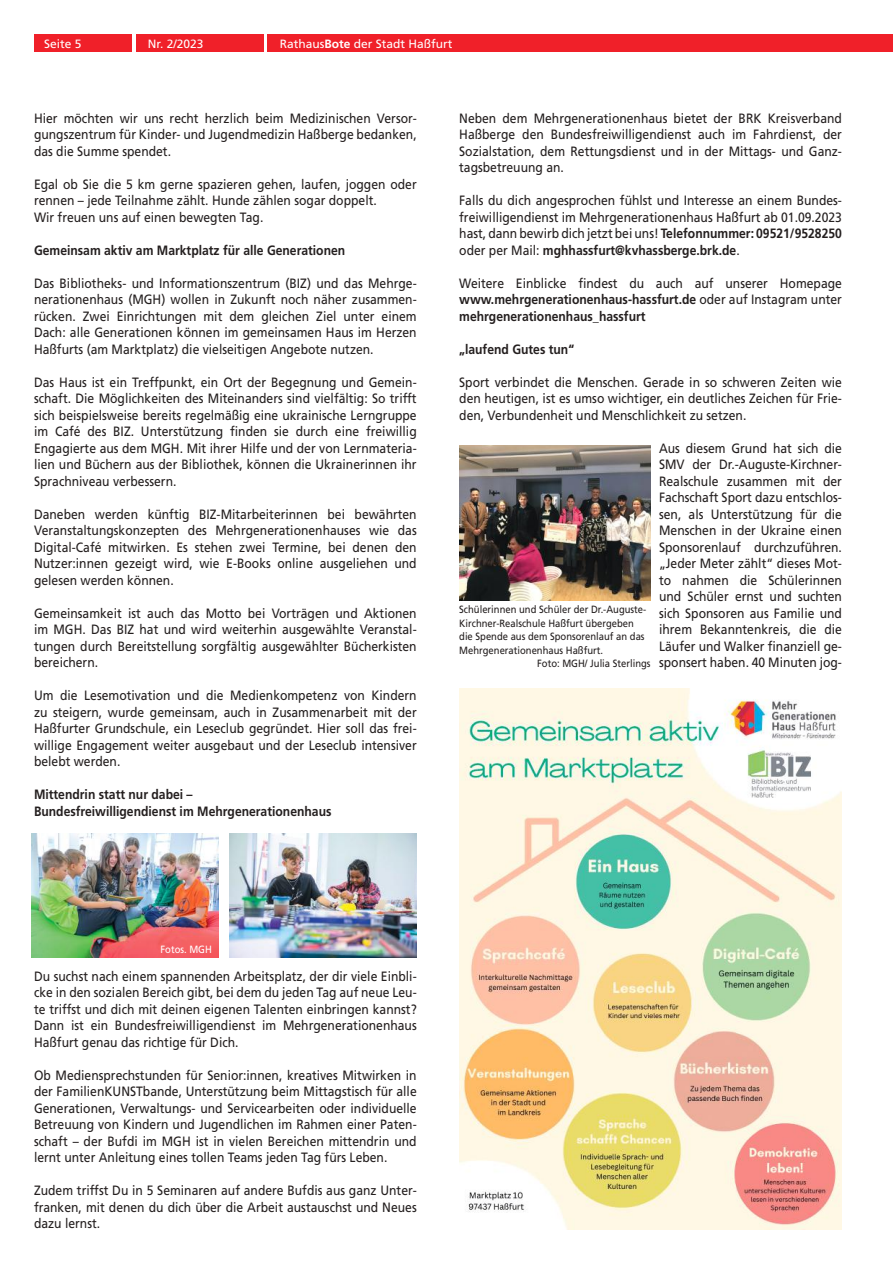
<style>
.page{position:relative;width:893px;height:1263px;background:#fff}
.page>*{position:absolute;margin:0;border:0;box-sizing:border-box;transform-origin:0 0}
.t1{font:13.5px/16.5px "Frutiger";color:#241f1f;text-align:justify;scale:.9 1}
.t2{font:700 13.5px/16.5px "Frutiger";color:#241f1f;scale:.9 1}
.t3{font:12px "Frutiger";color:#fff}
.t4{font:10.5px "Frutiger";color:#241f1f;scale:.9 1}
.t5{font:10.5px "Frutiger";color:#fff;scale:.9 1}
.s1{font-weight:700}
</style>
<div class="page">
<div style="left:34px;top:34px;width:98px;height:17px;background:#f02029"></div>
<div style="left:136px;top:34px;width:128px;height:17px;background:#f02029"></div>
<div style="left:268px;top:34px;width:625px;height:17px;background:#f02029"></div>
<img style="left:32px;top:833px;width:187px;height:125px">
<img style="left:230px;top:833px;width:187px;height:125px">
<img style="left:459px;top:445px;width:192px;height:156px">
<img style="left:459px;top:688px;width:383px;height:541px">
<p class="t3" style="left:44px;top:37px;width:39px">Seite 5</p>
<p class="t3" style="left:148px;top:37px;width:57px">Nr. 2/2023</p>
<p class="t3" style="left:280px;top:37px;width:174px">Rathaus<span class="s1">Bote</span> der Stadt Haßfurt</p>
<p class="t1" style="left:34px;top:110px;width:427px">Hier möchten wir uns recht herzlich beim Medizinischen Versor&shy;gungszentrum für Kinder- und Jugendmedizin Haßberge bedanken, das die Summe spendet.</p>
<p class="t1" style="left:34px;top:176px;width:427px;text-align:left">Egal ob Sie die 5 km gerne spazieren gehen, laufen, joggen oder rennen – jede Teilnahme zählt. Hunde zählen sogar doppelt.<br>Wir freuen uns auf einen bewegten Tag.</p>
<p class="t2" style="left:34px;top:242px;width:347px">Gemeinsam aktiv am Marktplatz für alle Generationen</p>
<p class="t1" style="left:34px;top:275px;width:427px">Das Bibliotheks- und Informationszentrum (BIZ) und das Mehrge&shy;nerationenhaus (MGH) wollen in Zukunft noch näher zusammen&shy;rücken. Zwei Einrichtungen mit dem gleichen Ziel unter einem Dach: alle Generationen können im gemeinsamen Haus im Herzen Haßfurts (am Marktplatz) die vielseitigen Angebote nutzen.</p>
<p class="t1" style="left:34px;top:374px;width:427px">Das Haus ist ein Treffpunkt, ein Ort der Begegnung und Gemein&shy;schaft. Die Möglichkeiten des Miteinanders sind vielfältig: So trifft sich beispielsweise bereits regelmäßig eine ukrainische Lerngruppe im Café des BIZ. Unterstützung finden sie durch eine freiwillig Engagierte aus dem MGH. Mit ihrer Hilfe und der von Lernmateria&shy;lien und Büchern aus der Bibliothek, können die Ukrainerinnen ihr Sprachniveau verbessern.</p>
<p class="t1" style="left:34px;top:506px;width:427px">Daneben werden künftig BIZ-Mitarbeiterinnen bei bewährten Veranstaltungskonzepten des Mehrgenerationenhauses wie das Digital-Café mitwirken. Es stehen zwei Termine, bei denen den Nutzer:innen gezeigt wird, wie E-Books online ausgeliehen und gelesen werden können.</p>
<p class="t1" style="left:34px;top:605px;width:427px">Gemeinsamkeit ist auch das Motto bei Vorträgen und Aktionen im MGH. Das BIZ hat und wird weiterhin ausgewählte Veranstal&shy;tungen durch Bereitstellung sorgfältig ausgewählter Bücherkisten bereichern.</p>
<p class="t1" style="left:34px;top:687px;width:427px">Um die Lesemotivation und die Medienkompetenz von Kindern zu steigern, wurde gemeinsam, auch in Zusammenarbeit mit der Haßfurter Grundschule, ein Leseclub gegründet. Hier soll das frei&shy;willige Engagement weiter ausgebaut und der Leseclub intensiver belebt werden.</p>
<p class="t2" style="left:34px;top:786px;width:332px">Mittendrin statt nur dabei –<br>Bundesfreiwilligendienst im Mehrgenerationenhaus</p>
<p class="t1" style="left:459px;top:110px;width:427px">Neben dem Mehrgenerationenhaus bietet der BRK Kreisverband Haßberge den Bundesfreiwilligendienst auch im Fahrdienst, der Sozialstation, dem Rettungsdienst und in der Mittags- und Ganz&shy;tagsbetreuung an.</p>
<p class="t1" style="left:459px;top:192px;width:427px">Falls du dich angesprochen fühlst und Interesse an einem Bundes&shy;freiwilligendienst im Mehrgenerationenhaus Haßfurt ab 01.09.2023 hast, dann bewirb dich jetzt bei uns! <span class="s1">Telefonnummer: 09521/9528250 </span>oder per Mail: <span class="s1">mghhassfurt@kvhassberge.brk.de</span>.</p>
<p class="t1" style="left:459px;top:275px;width:427px">Weitere Einblicke findest du auch auf unserer Homepage <span class="s1">www.mehrgenerationenhaus-hassfurt.de</span> oder auf Instagram unter <span class="s1">mehrgenerationenhaus_hassfurt</span></p>
<p class="t2" style="left:459px;top:341px;width:129px">„laufend Gutes tun“</p>
<p class="t1" style="left:459px;top:374px;width:427px">Sport verbindet die Menschen. Gerade in so schweren Zeiten wie den heutigen, ist es umso wichtiger, ein deutliches Zeichen für Frie&shy;den, Verbundenheit und Menschlichkeit zu setzen.</p>
<p class="t1" style="left:659px;top:440px;width:205px">Aus diesem Grund hat sich die SMV der Dr.-Auguste-Kirchner-Realschule zusammen mit der Fachschaft Sport dazu entschlos&shy;sen, als Unterstützung für die Menschen in der Ukraine einen Sponsorenlauf durchzuführen. „Jeder Meter zählt“ dieses Mot&shy;to nahmen die Schülerinnen und Schüler ernst und suchten sich Sponsoren aus Familie und ihrem Bekanntenkreis, die die Läufer und Walker finanziell ge&shy;sponsert haben. 40 Minuten jog-</p>
<p class="t4" style="left:459px;top:603px;width:209px">Schülerinnen und Schüler der Dr.-Auguste-</p>
<p class="t4" style="left:459px;top:617px;width:196px">Kirchner-Realschule Haßfurt übergeben</p>
<p class="t4" style="left:459px;top:630px;width:207px">die Spende aus dem Sponsorenlauf an das</p>
<p class="t4" style="left:459px;top:644px;width:161px">Mehrgenerationenhaus Haßfurt.</p>
<p class="t4" style="left:537px;top:657px;width:128px">Foto: MGH/ Julia Sterlings</p>
<p class="t5" style="left:160px;top:943px;width:59px">Fotos. MGH</p>
<p class="t1" style="left:34px;top:968px;width:427px">Du suchst nach einem spannenden Arbeitsplatz, der dir viele Einbli&shy;cke in den sozialen Bereich gibt, bei dem du jeden Tag auf neue Leu&shy;te triffst und dich mit deinen eigenen Talenten einbringen kannst?<br>Dann ist ein Bundesfreiwilligendienst im Mehrgenerationenhaus Haßfurt genau das richtige für Dich.</p>
<p class="t1" style="left:34px;top:1067px;width:427px">Ob Mediensprechstunden für Senior:innen, kreatives Mitwirken in der FamilienKUNSTbande, Unterstützung beim Mittagstisch für alle Generationen, Verwaltungs- und Servicearbeiten oder individuelle Betreuung von Kindern und Jugendlichen im Rahmen einer Paten&shy;schaft – der Bufdi im MGH ist in vielen Bereichen mittendrin und lernt unter Anleitung eines tollen Teams jeden Tag fürs Leben.</p>
<p class="t1" style="left:34px;top:1182px;width:427px">Zudem triffst Du in 5 Seminaren auf andere Bufdis aus ganz Unter&shy;franken, mit denen du dich über die Arbeit austauschst und Neues dazu lernst.</p>
</div>
